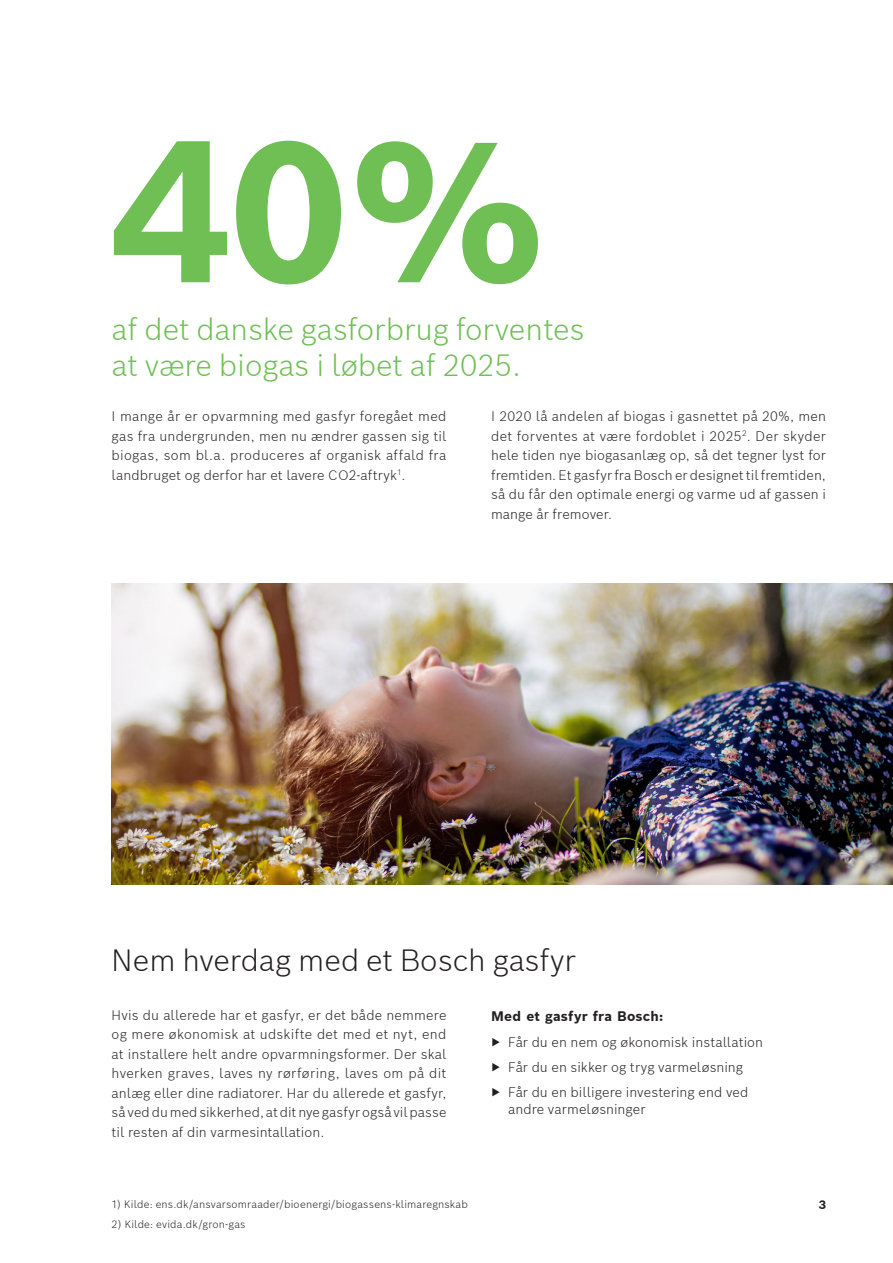
<style>
.page{position:relative;width:893px;height:1263px;background:#fff}
.page>*{position:absolute;margin:0;border:0;box-sizing:border-box;transform-origin:0 0}
.t1{font:700 195px "Bosch Sans";color:#6fbf54}
.t2{font:300 30px/36px "Bosch Sans";color:#6fbf54}
.t3{font:300 30px "Bosch Sans";color:#231f20}
.t4{font:300 13.5px/19.5px "Bosch Sans";letter-spacing:.005em;color:#231f20;text-align:justify}
.t5{font:700 13.5px "Bosch Sans";letter-spacing:.01em;color:#231f20}
.t6{font:700 12px "Bosch Sans";color:#231f20}
.t7{font:300 10.5px "Bosch Sans";letter-spacing:.015em;color:#231f20}
</style>
<div class="page">
<img style="left:112px;top:584px;width:781px;height:300px">
<p class="t1" style="left:112px;top:81px;width:437px">40%</p>
<p class="t2" style="left:112px;top:310px;width:475px">af det danske gasforbrug forventes at være biogas i løbet af 2025.</p>
<p class="t4" style="left:112px;top:406px;width:336px">I mange år er opvarmning med gasfyr foregået med gas fra undergrunden, men nu ændrer gassen sig til biogas, som bl.a. produceres af organisk affald fra landbruget og derfor har et lavere CO2-aftryk<sup>1</sup>.</p>
<p class="t4" style="left:491px;top:406px;width:336px">I 2020 lå andelen af biogas i gasnettet på 20%, men det forventes at være fordoblet i 2025<sup>2</sup>. Der skyder hele tiden nye biogasanlæg op, så det tegner lyst for fremtiden. Et gasfyr fra Bosch er designet til fremtiden, så du får den optimale energi og varme ud af gassen i mange år fremover.</p>
<p class="t3" style="left:112px;top:940px;width:466px">Nem hverdag med et Bosch gasfyr</p>
<p class="t5" style="left:491px;top:1007px;width:174px">Med et gasfyr fra Bosch:</p>
<p class="t4" style="left:491px;top:1031px;width:274px">▶ Får du en nem og økonomisk installation</p>
<p class="t4" style="left:491px;top:1057px;width:253px">▶ Får du en sikker og tryg varmeløsning</p>
<p class="t4" style="left:508px;top:1083px;width:242px;line-height:16.8px;text-indent:-17px">▶ Får du en billigere investering end ved andre varmeløsninger</p>
<p class="t4" style="left:112px;top:1004px;width:336px">Hvis du allerede har et gasfyr, er det både nemmere og mere økonomisk at udskifte det med et nyt, end at installere helt andre opvarmningsformer. Der skal hverken graves, laves ny rørføring, laves om på dit anlæg eller dine radiatorer. Har du allerede et gasfyr, så ved du med sikkerhed, at dit nye gasfyr også vil passe til resten af din varmesintallation.</p>
<p class="t7" style="left:112px;top:1197px;width:358px">1) Kilde: ens.dk/ansvarsomraader/bioenergi/biogassens-klimaregnskab</p>
<p class="t7" style="left:112px;top:1217px;width:135px">2) Kilde: evida.dk/gron-gas</p>
<p class="t6" style="left:819px;top:1197px;width:9px">3</p>
</div>
